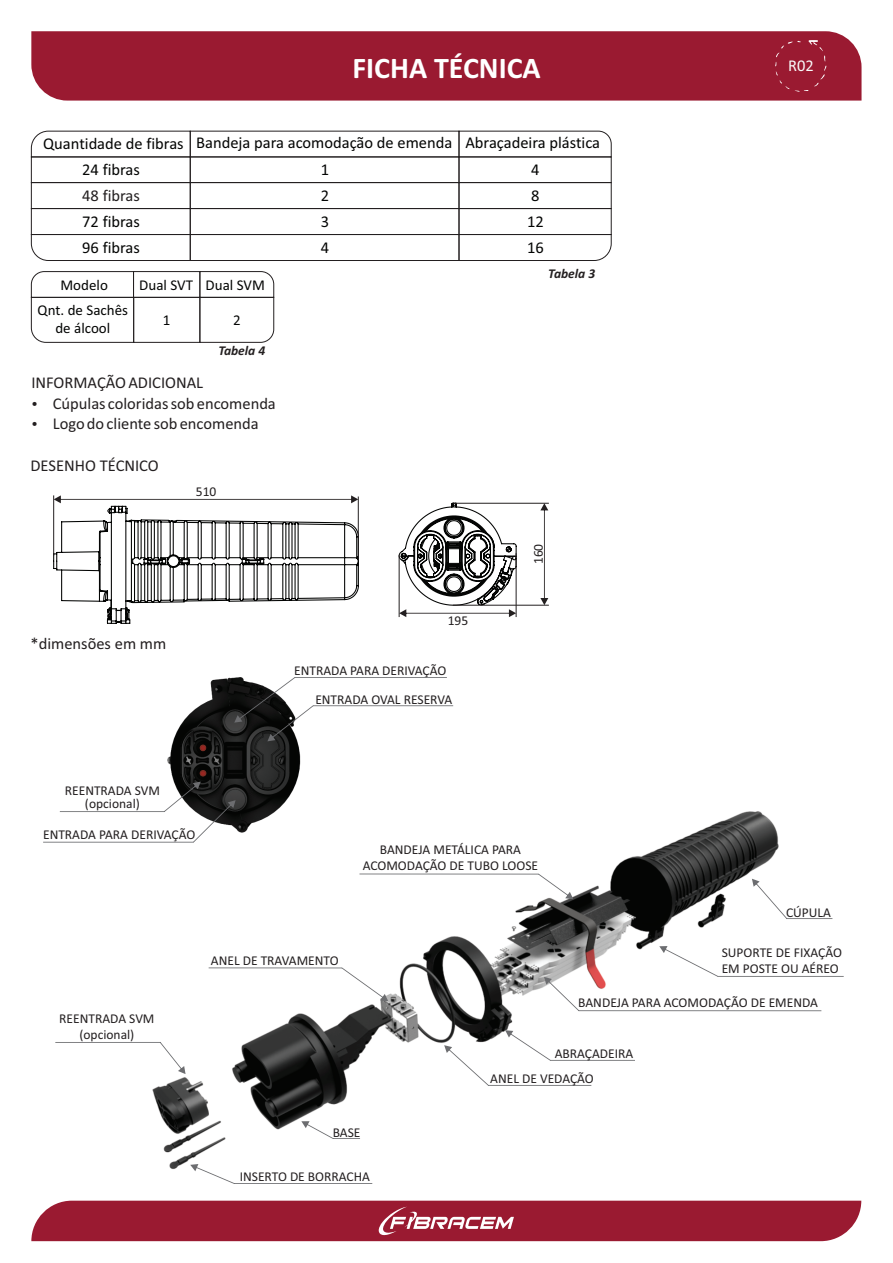
<style>
.page{position:relative;width:893px;height:1263px;background:#fff}
.page>*{position:absolute;margin:0;border:0;box-sizing:border-box;transform-origin:0 0}
.t1{font:700 30px "Calibri";color:#fff}
.t2{font:16.5px/20.1px "Calibri";color:#231f20}
.t3{font:16.5px/26px "Calibri";color:#040504;text-align:justify}
.t4{font:16.5px "Calibri";color:#f9fafa}
.t5{font:15px/24.6px "Calibri";color:#040504;text-align:center}
.t6{font:13.5px/16.5px "Calibri";color:#231f20;text-align:center}
.t7{font:italic 700 13.5px "Calibri";color:#231f20}
</style>
<div class="page">
<img style="left:152px;top:811px;width:627px;height:358px">
<div style="left:133px;top:271px;width:67px;height:27px;border:1px solid #231f20"></div>
<svg style="left:301px;top:1121px;width:59px;height:18px"></svg>
<svg style="left:444px;top:1030px;width:191px;height:56px"></svg>
<svg style="left:752px;top:879px;width:80px;height:40px"></svg>
<svg style="left:190px;top:1164px;width:182px;height:20px"></svg>
<svg style="left:209px;top:967px;width:179px;height:34px"></svg>
<div style="left:31px;top:208px;width:160px;height:27px;border:1px solid #231f20"></div>
<div style="left:31px;top:156px;width:160px;height:27px;border:1px solid #231f20"></div>
<div style="left:190px;top:182px;width:269px;height:27px;border:1px solid #231f20"></div>
<div style="left:190px;top:208px;width:269px;height:27px;border:1px solid #231f20"></div>
<svg style="left:31px;top:234px;width:159px;height:27px"></svg>
<div style="left:190px;top:234px;width:269px;height:27px;border:1px solid #231f20"></div>
<svg style="left:31px;top:130px;width:160px;height:28px"></svg>
<div style="left:190px;top:131px;width:269px;height:26px;border:1px solid #231f20"></div>
<div style="left:459px;top:156px;width:153px;height:27px;border:1px solid #231f20"></div>
<div style="left:459px;top:182px;width:153px;height:27px;border:1px solid #231f20"></div>
<div style="left:459px;top:208px;width:153px;height:27px;border:1px solid #231f20"></div>
<svg style="left:458px;top:234px;width:154px;height:27px"></svg>
<svg style="left:458px;top:130px;width:154px;height:28px"></svg>
<div style="left:31px;top:31px;width:830px;height:70px;background:#9a1a31"></div>
<div style="left:775px;top:40px;width:51px;height:52px;background:#9a1a31"></div>
<div style="left:31px;top:1201px;width:830px;height:40px;background:#9a1a31"></div>
<svg style="left:398px;top:502px;width:119px;height:115px"></svg>
<svg style="left:53px;top:495px;width:306px;height:129px"></svg>
<hr style="left:53px;top:495px;width:1px;height:61px;background:#231f20">
<hr style="left:358px;top:496px;width:1px;height:64px;background:#231f20">
<hr style="left:453px;top:503px;width:96px;height:1px;background:#231f20">
<hr style="left:453px;top:605px;width:96px;height:1px;background:#231f20">
<svg style="left:540px;top:503px;width:8px;height:102px"></svg>
<svg style="left:31px;top:271px;width:104px;height:72px"></svg>
<svg style="left:199px;top:271px;width:76px;height:72px"></svg>
<div style="left:133px;top:297px;width:67px;height:46px;border:1px solid #231f20"></div>
<svg style="left:55px;top:1042px;width:131px;height:32px"></svg>
<svg style="left:544px;top:946px;width:300px;height:65px"></svg>
<svg style="left:359px;top:873px;width:214px;height:26px"></svg>
<img style="left:167px;top:677px;width:135px;height:156px">
<svg style="left:200px;top:744px;width:7px;height:7px"></svg>
<svg style="left:234px;top:677px;width:219px;height:64px"></svg>
<svg style="left:43px;top:770px;width:193px;height:72px"></svg>
<h1 class="t1" style="left:352px;top:56px;width:190px">FICHA TÉCNICA</h1>
<p class="t4" style="left:788px;top:59px;width:27px">R02</p>
<p class="t3" style="left:43px;top:131px;width:411px">Quantidade de fibras Bandeja para acomodação de emenda</p>
<p class="t3" style="left:82px;top:158px;width:59px">24 fibras</p>
<p class="t3" style="left:321px;top:158px;width:10px">1<br>2<br>3</p>
<p class="t3" style="left:82px;top:236px;width:59px">96 fibras</p>
<p class="t3" style="left:321px;top:236px;width:10px">4</p>
<p class="t2" style="left:82px;top:187px;width:59px">48 fibras</p>
<p class="t3" style="left:82px;top:210px;width:59px">72 fibras</p>
<p class="t5" style="left:38px;top:274px;width:92px">Modelo<br>Qnt. de Sachês</p>
<p class="t5" style="left:55px;top:317px;width:56px">de álcool</p>
<p class="t5" style="left:139px;top:274px;width:127px">Dual SVT Dual SVM</p>
<p class="t5" style="left:233px;top:309px;width:9px">2</p>
<p class="t5" style="left:163px;top:309px;width:9px">1</p>
<p class="t7" style="left:218px;top:345px;width:48px">Tabela 4</p>
<p class="t2" style="left:53px;top:374px;width:225px;text-indent:-21px">INFORMAÇÃO ADICIONAL<br>Cúpulas coloridas sob encomenda<br>Logo do cliente sob encomenda</p>
<p class="t2" style="left:31px;top:456px;width:130px">DESENHO TÉCNICO</p>
<p class="t6" style="left:196px;top:485px;width:22px">510</p>
<p class="t3" style="left:465px;top:131px;width:136px">Abraçadeira plástica</p>
<p class="t3" style="left:527px;top:158px;width:18px;text-align:left">4<br>8<br>12<br>16</p>
<p class="t7" style="left:548px;top:268px;width:48px">Tabela 3</p>
<p class="t6" style="left:531px;top:564px;width:22px;rotate:-90deg">160</p>
<p class="t2" style="left:31px;top:635px;width:137px">*dimensões em mm</p>
<p class="t6" style="left:448px;top:613px;width:22px">195</p>
<p class="t6" style="left:315px;top:657px;width:138px;line-height:28.8px;text-align:left;text-indent:-21px">ENTRADA PARA DERIVAÇÃO<br>ENTRADA OVAL RESERVA</p>
<p class="t6" style="left:65px;top:785px;width:97px;line-height:13px">REENTRADA SVM (opcional)</p>
<p class="t6" style="left:43px;top:828px;width:154px">ENTRADA PARA DERIVAÇÃO</p>
<p class="t6" style="left:59px;top:1011px;width:97px">REENTRADA SVM (opcional)</p>
<p class="t6" style="left:211px;top:953px;width:129px">ANEL DE TRAVAMENTO</p>
<p class="t6" style="left:363px;top:842px;width:177px">BANDEJA METÁLICA PARA<br>ACOMODAÇÃO DE TUBO LOOSE</p>
<p class="t6" style="left:786px;top:906px;width:46px">CÚPULA</p>
<p class="t6" style="left:722px;top:945px;width:122px;text-align:left">SUPORTE DE FIXAÇÃO<br>EM POSTE OU AÉREO</p>
<p class="t6" style="left:578px;top:996px;width:241px">BANDEJA PARA ACOMODAÇÃO DE EMENDA</p>
<p class="t6" style="left:555px;top:1046px;width:80px">ABRAÇADEIRA</p>
<p class="t6" style="left:490px;top:1071px;width:105px">ANEL DE VEDAÇÃO</p>
<p class="t6" style="left:333px;top:1125px;width:29px">BASE</p>
<p class="t6" style="left:240px;top:1169px;width:132px">INSERTO DE BORRACHA</p>
</div>
